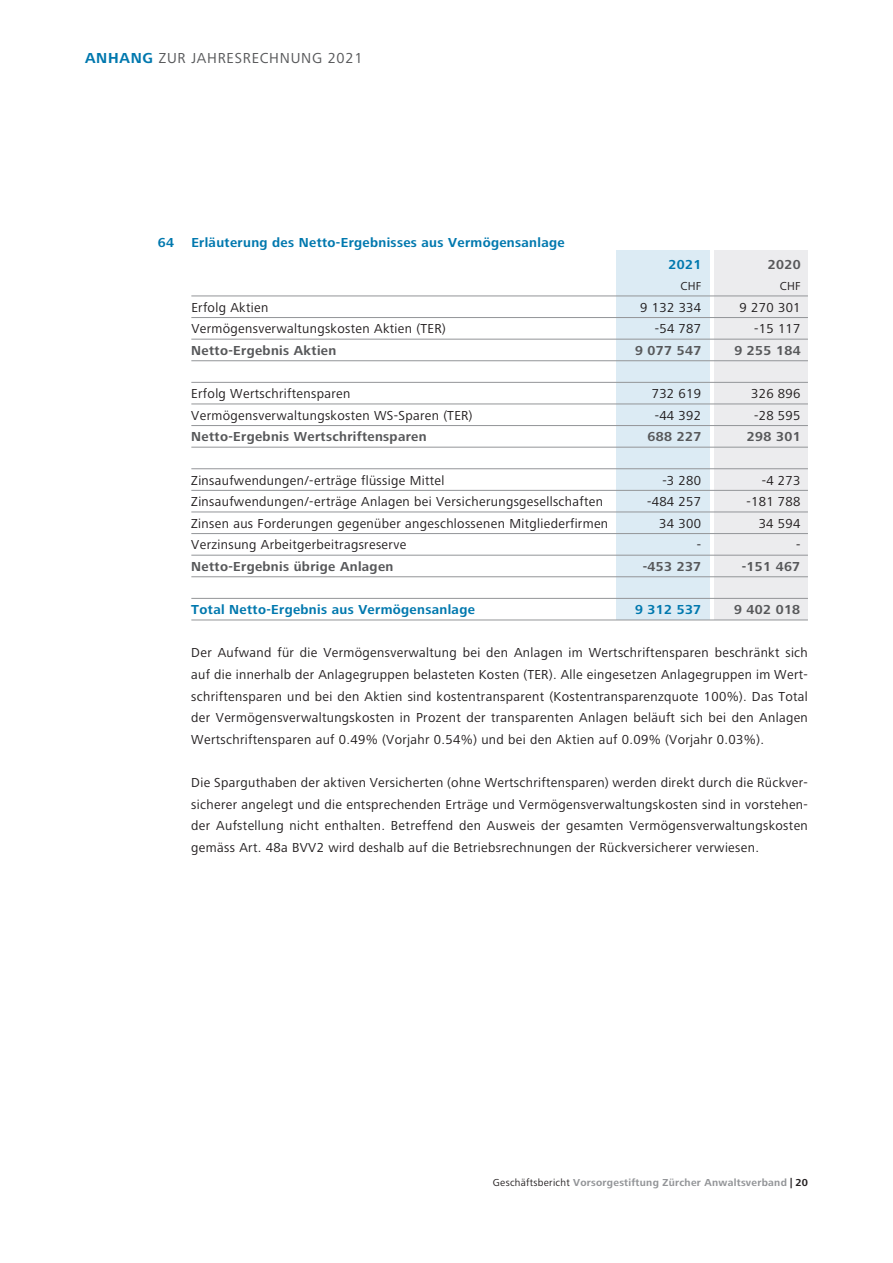
<style>
.page{position:relative;width:893px;height:1263px;background:#fff}
.page>*{position:absolute;margin:0;border:0;box-sizing:border-box;transform-origin:0 0}
.t1{font:15px "Frutiger Next LT";letter-spacing:.05em;color:#57585a}
.t2{font:13.5px/21.6px "Frutiger Next LT";letter-spacing:.025em;color:#231f20;text-align:justify}
.t3{font:700 13.5px "Frutiger Next LT";letter-spacing:.025em;color:#57585a}
.t4{font:700 13.5px "Frutiger Next LT";letter-spacing:.025em;color:#0078ae}
.t5{font:12px "Frutiger Next LT";letter-spacing:.025em;color:#231f20}
.t6{font:700 10.5px "Frutiger Next LT";letter-spacing:.025em;color:#939598}
.s1{font-weight:700;color:#0078ae}
.s2{font-weight:400;color:#231f20}
.s3{color:#231f20}
</style>
<div class="page">
<div style="left:616px;top:250px;width:93px;height:370px;background:#dcebf4"></div>
<div style="left:714px;top:250px;width:94px;height:370px;background:#ececee"></div>
<hr style="left:191px;top:296px;width:617px;height:1px;background:#939598">
<hr style="left:191px;top:317px;width:617px;height:1px;background:#939598">
<hr style="left:191px;top:339px;width:617px;height:1px;background:#939598">
<hr style="left:191px;top:360px;width:617px;height:1px;background:#939598">
<hr style="left:191px;top:382px;width:617px;height:1px;background:#939598">
<hr style="left:191px;top:404px;width:617px;height:1px;background:#939598">
<hr style="left:191px;top:425px;width:617px;height:1px;background:#939598">
<hr style="left:191px;top:447px;width:617px;height:1px;background:#939598">
<hr style="left:191px;top:468px;width:617px;height:1px;background:#939598">
<hr style="left:191px;top:490px;width:617px;height:1px;background:#939598">
<hr style="left:191px;top:512px;width:617px;height:1px;background:#939598">
<hr style="left:191px;top:533px;width:617px;height:1px;background:#939598">
<hr style="left:191px;top:555px;width:617px;height:1px;background:#939598">
<hr style="left:191px;top:576px;width:617px;height:1px;background:#939598">
<hr style="left:191px;top:598px;width:617px;height:1px;background:#939598">
<hr style="left:191px;top:620px;width:617px;height:1px;background:#939598">
<p class="t1" style="left:85px;top:49px;width:279px"><span class="s1">ANHANG</span> ZUR JAHRESRECHNUNG 2021</p>
<p class="t4" style="left:158px;top:235px;width:18px">64</p>
<p class="t4" style="left:191px;top:235px;width:375px">Erläuterung des Netto-Ergebnisses aus Vermögensanlage</p>
<p class="t4" style="left:668px;top:257px;width:34px">2021</p>
<p class="t3" style="left:768px;top:257px;width:34px">2020</p>
<p class="t5" style="left:680px;top:280px;width:22px">CHF</p>
<p class="t5" style="left:780px;top:280px;width:22px">CHF</p>
<p class="t2" style="left:191px;top:297px;width:78px">Erfolg Aktien</p>
<p class="t2" style="left:640px;top:297px;width:63px">9 132 334</p>
<p class="t2" style="left:739px;top:297px;width:63px">9 270 301</p>
<p class="t2" style="left:191px;top:318px;width:256px">Vermögensverwaltungskosten Aktien (TER)</p>
<p class="t2" style="left:655px;top:318px;width:48px">-54 787</p>
<p class="t2" style="left:754px;top:318px;width:48px">-15 117</p>
<p class="t3" style="left:191px;top:343px;width:147px">Netto-Ergebnis Aktien</p>
<p class="t3" style="left:635px;top:343px;width:68px">9 077 547</p>
<p class="t3" style="left:734px;top:343px;width:68px">9 255 184</p>
<p class="t2" style="left:191px;top:383px;width:161px">Erfolg Wertschriftensparen</p>
<p class="t2" style="left:652px;top:383px;width:51px">732 619</p>
<p class="t2" style="left:751px;top:383px;width:51px">326 896</p>
<p class="t2" style="left:191px;top:405px;width:283px">Vermögensverwaltungskosten WS-Sparen (TER)</p>
<p class="t2" style="left:655px;top:405px;width:48px">-44 392</p>
<p class="t2" style="left:754px;top:405px;width:48px">-28 595</p>
<p class="t3" style="left:191px;top:429px;width:237px">Netto-Ergebnis Wertschriftensparen</p>
<p class="t3" style="left:648px;top:429px;width:55px">688 227</p>
<p class="t3" style="left:747px;top:429px;width:55px">298 301</p>
<p class="t2" style="left:191px;top:469px;width:255px">Zinsaufwendungen/-erträge flüssige Mittel</p>
<p class="t2" style="left:662px;top:469px;width:40px">-3 280</p>
<p class="t2" style="left:762px;top:469px;width:40px">-4 273</p>
<p class="t2" style="left:191px;top:491px;width:413px">Zinsaufwendungen/-erträge Anlagen bei Versicherungsgesellschaften</p>
<p class="t2" style="left:647px;top:491px;width:56px">-484 257</p>
<p class="t2" style="left:746px;top:491px;width:56px">-181 788</p>
<p class="t2" style="left:191px;top:513px;width:418px">Zinsen aus Forderungen gegenüber angeschlossenen Mitgliederfirmen</p>
<p class="t2" style="left:659px;top:513px;width:43px">34 300</p>
<p class="t2" style="left:759px;top:513px;width:43px">34 594</p>
<p class="t2" style="left:191px;top:534px;width:216px">Verzinsung Arbeitgerbeitragsreserve</p>
<p class="t2" style="left:697px;top:534px;width:6px">-</p>
<p class="t2" style="left:796px;top:534px;width:6px">-</p>
<p class="t3" style="left:191px;top:559px;width:204px">Netto-Ergebnis übrige Anlagen</p>
<p class="t3" style="left:643px;top:559px;width:60px">-453 237</p>
<p class="t3" style="left:742px;top:559px;width:60px">-151 467</p>
<p class="t4" style="left:191px;top:602px;width:285px">Total Netto-Ergebnis aus Vermögensanlage</p>
<p class="t4" style="left:635px;top:602px;width:68px">9 312 537</p>
<p class="t3" style="left:734px;top:602px;width:68px">9 402 018</p>
<p class="t2" style="left:191px;top:642px;width:618px">Der Aufwand für die Vermögensverwaltung bei den Anlagen im Wertschriftensparen beschränkt sich auf die innerhalb der Anlagegruppen belasteten Kosten (TER). Alle eingesetzen Anlagegruppen im Wert&shy;schriftensparen und bei den Aktien sind kostentransparent (Kostentransparenzquote 100%). Das Total der Vermögensverwaltungskosten in Prozent der transparenten Anlagen beläuft sich bei den Anlagen Wertschriftensparen auf 0.49% (Vorjahr 0.54%) und bei den Aktien auf 0.09% (Vorjahr 0.03%).</p>
<p class="t2" style="left:191px;top:772px;width:618px">Die Sparguthaben der aktiven Versicherten (ohne Wertschriftensparen) werden direkt durch die Rückver&shy;sicherer angelegt und die entsprechenden Erträge und Vermögensverwaltungskosten sind in vorstehen&shy;der Aufstellung nicht enthalten. Betreffend den Ausweis der gesamten Vermögensverwaltungskosten gemäss Art. 48a BVV2 wird deshalb auf die Betriebsrechnungen der Rückversicherer verwiesen.</p>
<p class="t6" style="left:493px;top:1177px;width:316px"><span class="s2">Geschäftsbericht</span> Vorsorgestiftung Zürcher Anwaltsverband <span class="s3">| 20</span></p>
</div>
